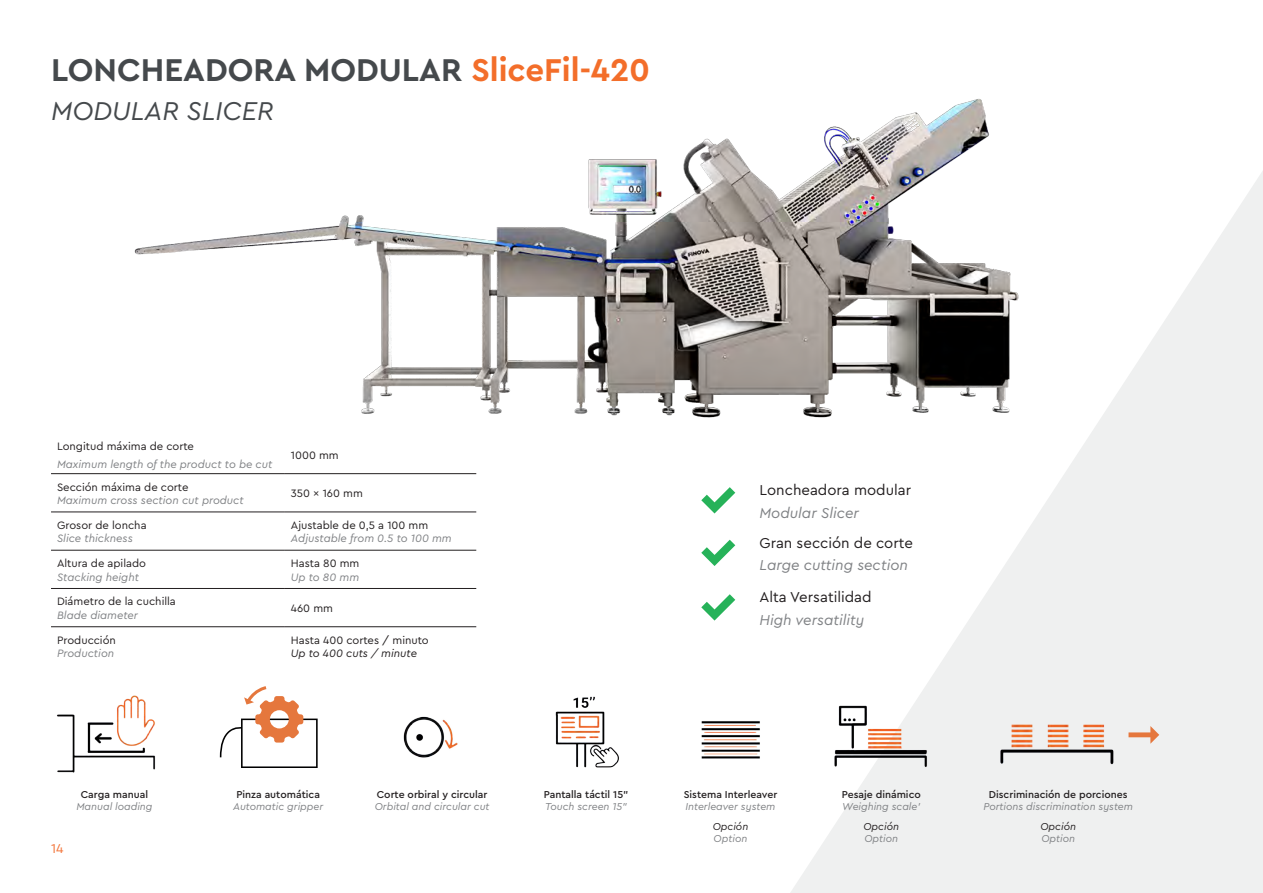
<style>
.page{position:relative;width:1263px;height:893px;background:#fff}
.page>*{position:absolute;margin:0;border:0;box-sizing:border-box;transform-origin:0 0}
.Titol___ENG{font:700 33px "Cera Pro";color:#45494c}
.Titol___ENG-2{font:italic 27px "Cera Pro";color:#45494c}
.Cos___ESP{font:15px "Cera Pro";color:#231f20}
.Cos___ESP-2{font:italic 15px "Cera Pro";color:#808285}
.t1{font:13.5px "Cera Pro";color:#f3753a}
.Cos___ESP-3{font:11.25px "Cera Pro";color:#231f20}
.Cos___ESP-4{font:italic 11.25px "Cera Pro";color:#808285}
.t2{font:italic 11.25px "Cera Pro";color:#231f20}
.Cos___ESP-5{font:italic 10.5px "Cera Pro";color:#808285}
.Cos___ESP-6{font:500 10.5px "Cera Pro";color:#231f20}
.Cos___ESP-7{font:italic 10.5px "Cera Pro";color:#231f20}
.s1{color:#f36e2a}
</style>
<div class="page">
<svg style="left:790px;top:171px;width:473px;height:722px;fill:#eff0f0"></svg>
<img style="left:998px;top:714px;width:118px;height:52px">
<svg style="left:1128px;top:726px;width:31px;height:18px"></svg>
<img style="left:134px;top:99px;width:942px;height:369px">
<hr style="left:51px;top:473px;width:234px;height:1px;background:#231f20">
<hr style="left:285px;top:473px;width:191px;height:1px;background:#231f20">
<hr style="left:51px;top:512px;width:234px;height:1px;background:#231f20">
<hr style="left:285px;top:512px;width:191px;height:1px;background:#231f20">
<hr style="left:51px;top:550px;width:234px;height:1px;background:#231f20">
<hr style="left:285px;top:550px;width:191px;height:1px;background:#231f20">
<hr style="left:51px;top:588px;width:234px;height:1px;background:#231f20">
<hr style="left:285px;top:588px;width:191px;height:1px;background:#231f20">
<hr style="left:51px;top:626px;width:234px;height:1px;background:#231f20">
<hr style="left:285px;top:626px;width:191px;height:1px;background:#231f20">
<svg style="left:701px;top:487px;width:34px;height:26px"></svg>
<svg style="left:701px;top:540px;width:34px;height:26px"></svg>
<svg style="left:701px;top:594px;width:34px;height:27px"></svg>
<img style="left:57px;top:695px;width:99px;height:78px">
<img style="left:403px;top:716px;width:55px;height:42px">
<img style="left:555px;top:696px;width:64px;height:72px">
<img style="left:701px;top:721px;width:59px;height:38px">
<svg style="left:220px;top:686px;width:98px;height:82px"></svg>
<img style="left:825px;top:700px;width:108px;height:73px">
<p class="Titol___ENG" style="left:51px;top:48px;width:601px">LONCHEADORA MODULAR <span class="s1">SliceFil-420</span></p>
<p class="Titol___ENG-2" style="left:51px;top:93px;width:224px">MODULAR SLICER</p>
<p class="Cos___ESP-3" style="left:57px;top:439px;width:139px">Longitud máxima de corte</p>
<p class="Cos___ESP-4" style="left:57px;top:456px;width:217px">Maximum length of the product to be cut</p>
<p class="Cos___ESP-3" style="left:57px;top:479px;width:133px">Sección máxima de corte</p>
<p class="Cos___ESP-4" style="left:57px;top:493px;width:188px">Maximum cross section cut product</p>
<p class="Cos___ESP-3" style="left:57px;top:518px;width:91px">Grosor de loncha</p>
<p class="Cos___ESP-4" style="left:57px;top:531px;width:77px">Slice thickness</p>
<p class="Cos___ESP-3" style="left:57px;top:556px;width:91px">Altura de apilado</p>
<p class="Cos___ESP-4" style="left:57px;top:569px;width:83px">Stacking height</p>
<p class="Cos___ESP-3" style="left:57px;top:594px;width:120px">Diámetro de la cuchilla</p>
<p class="Cos___ESP-4" style="left:57px;top:608px;width:82px">Blade diameter</p>
<p class="Cos___ESP-3" style="left:57px;top:632px;width:60px">Producción</p>
<p class="Cos___ESP-4" style="left:57px;top:646px;width:59px">Production</p>
<p class="Cos___ESP-3" style="left:291px;top:447px;width:49px">1000 mm</p>
<p class="Cos___ESP-3" style="left:291px;top:486px;width:74px">350 x 160 mm</p>
<p class="Cos___ESP-3" style="left:291px;top:518px;width:139px">Ajustable de 0,5 a 100 mm</p>
<p class="Cos___ESP-4" style="left:291px;top:531px;width:162px">Adjustable from 0.5 to 100 mm</p>
<p class="Cos___ESP-3" style="left:291px;top:556px;width:70px">Hasta 80 mm</p>
<p class="Cos___ESP-4" style="left:291px;top:569px;width:70px">Up to 80 mm</p>
<p class="Cos___ESP-3" style="left:291px;top:601px;width:44px">460 mm</p>
<p class="Cos___ESP-3" style="left:291px;top:632px;width:139px">Hasta 400 cortes / minuto</p>
<p class="t2" style="left:291px;top:646px;width:128px">Up to 400 cuts / minute</p>
<p class="t1" style="left:51px;top:839px;width:14px">14</p>
<p class="Cos___ESP-6" style="left:81px;top:788px;width:69px">Carga manual</p>
<p class="Cos___ESP-5" style="left:76px;top:799px;width:78px">Manual loading</p>
<p class="Cos___ESP-6" style="left:236px;top:788px;width:85px">Pinza automática</p>
<p class="Cos___ESP-5" style="left:233px;top:799px;width:92px">Automatic gripper</p>
<p class="Cos___ESP-6" style="left:377px;top:788px;width:112px">Corte orbiral y circular</p>
<p class="Cos___ESP-5" style="left:375px;top:799px;width:116px">Orbital and circular cut</p>
<p class="Cos___ESP-6" style="left:544px;top:788px;width:86px">Pantalla táctil 15”</p>
<p class="Cos___ESP-5" style="left:545px;top:799px;width:84px">Touch screen 15”</p>
<p class="Cos___ESP" style="left:759px;top:480px;width:153px">Loncheadora modular</p>
<p class="Cos___ESP-2" style="left:759px;top:502px;width:101px">Modular Slicer</p>
<p class="Cos___ESP" style="left:759px;top:533px;width:155px">Gran sección de corte</p>
<p class="Cos___ESP-2" style="left:759px;top:555px;width:150px">Large cutting section</p>
<p class="Cos___ESP" style="left:759px;top:587px;width:114px">Alta Versatilidad</p>
<p class="Cos___ESP-2" style="left:759px;top:610px;width:106px">High versatility</p>
<p class="Cos___ESP-6" style="left:684px;top:788px;width:95px">Sistema Interleaver</p>
<p class="Cos___ESP-5" style="left:685px;top:799px;width:91px">Interleaver system</p>
<p class="Cos___ESP-7" style="left:713px;top:820px;width:37px">Opción</p>
<p class="Cos___ESP-5" style="left:714px;top:831px;width:35px">Option</p>
<p class="Cos___ESP-6" style="left:842px;top:788px;width:81px">Pesaje dinámico</p>
<p class="Cos___ESP-5" style="left:842px;top:800px;width:80px">Weighing scale’</p>
<p class="Cos___ESP-7" style="left:863px;top:820px;width:37px">Opción</p>
<p class="Cos___ESP-5" style="left:864px;top:831px;width:35px">Option</p>
<p class="Cos___ESP-6" style="left:989px;top:788px;width:140px">Discriminación de porciones</p>
<p class="Cos___ESP-5" style="left:983px;top:800px;width:151px">Portions discrimination system</p>
<p class="Cos___ESP-7" style="left:1040px;top:820px;width:37px">Opción</p>
<p class="Cos___ESP-5" style="left:1041px;top:831px;width:35px">Option</p>
</div>
